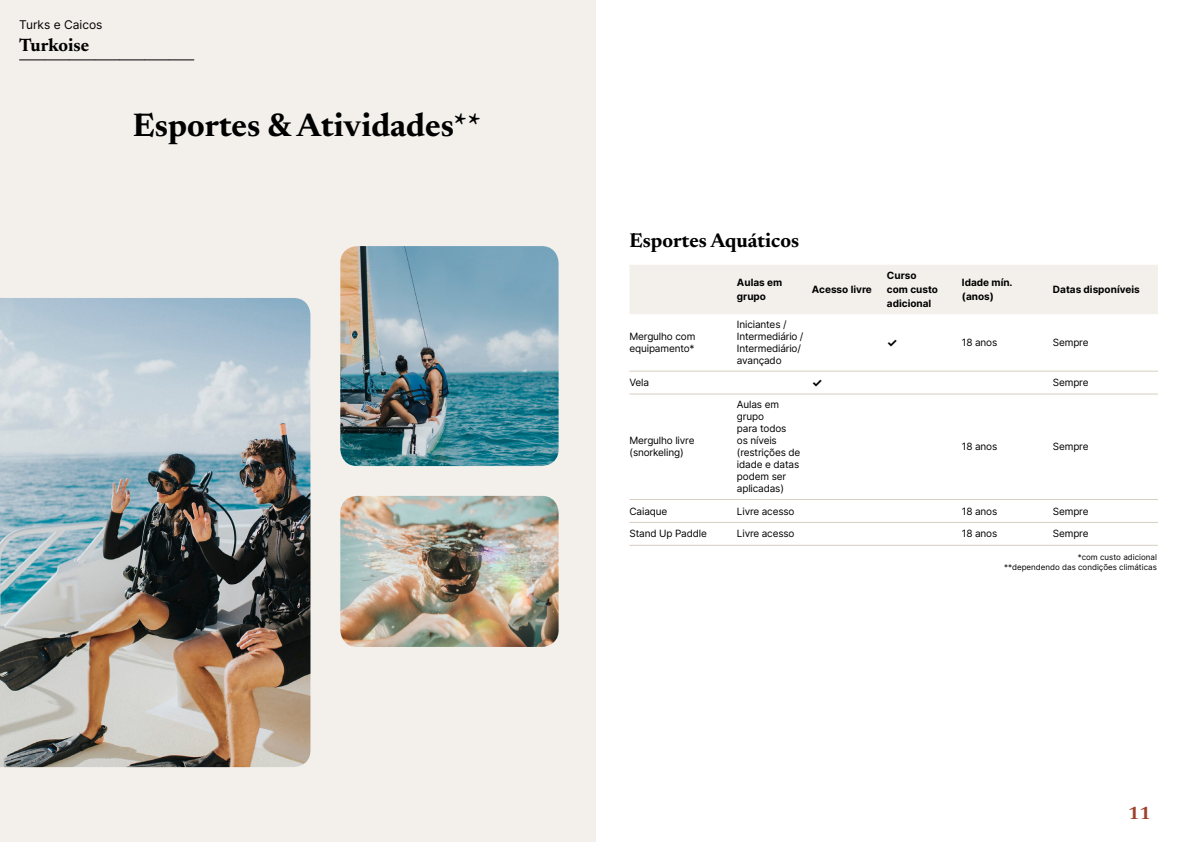
<style>
.page{position:relative;width:1191px;height:842px;background:#fff}
.page>*{position:absolute;margin:0;border:0;box-sizing:border-box;transform-origin:0 0}
.t1{font:700 33px "Newsreader 24 pt";color:#000}
.t2{font:700 20px "Newsreader 24 pt";color:#000}
.t3{font:700 18px "Newsreader 24 pt";color:#000}
.t4{font:700 18px "Newsreader 24 pt";color:#9d432c}
.t5{font:12px "Inter";color:#000}
.t6{font:700 12px "Inter";color:#000}
.t7{font:10px/12px "Inter";letter-spacing:-.015em;color:#000}
.t8{font:700 10px/14px "Inter";color:#000}
.t9{font:8px/9.6px "Inter";color:#000;text-align:right}
</style>
<div class="page">
<div style="left:0;top:0;width:595px;height:842px;background:#f3f0ec"></div>
<img style="left:340px;top:246px;width:218px;height:220px">
<img style="left:0;top:298px;width:310px;height:469px">
<img style="left:340px;top:496px;width:218px;height:151px">
<svg style="left:20px;top:60px;width:174px;height:1px"></svg>
<div style="left:630px;top:265px;width:527px;height:49px;background:#f3f0ec"></div>
<hr style="left:629px;top:371px;width:108px;height:1px;background:#d7cdc1">
<hr style="left:737px;top:371px;width:75px;height:1px;background:#d7cdc1">
<hr style="left:812px;top:371px;width:75px;height:1px;background:#d7cdc1">
<hr style="left:887px;top:371px;width:75px;height:1px;background:#d7cdc1">
<hr style="left:962px;top:371px;width:91px;height:1px;background:#d7cdc1">
<hr style="left:1053px;top:371px;width:104px;height:1px;background:#d7cdc1">
<hr style="left:629px;top:393px;width:108px;height:1px;background:#d7cdc1">
<hr style="left:737px;top:393px;width:75px;height:1px;background:#d7cdc1">
<hr style="left:812px;top:393px;width:75px;height:1px;background:#d7cdc1">
<hr style="left:887px;top:393px;width:75px;height:1px;background:#d7cdc1">
<hr style="left:962px;top:393px;width:91px;height:1px;background:#d7cdc1">
<hr style="left:1053px;top:393px;width:104px;height:1px;background:#d7cdc1">
<hr style="left:629px;top:499px;width:108px;height:1px;background:#d7cdc1">
<hr style="left:737px;top:499px;width:75px;height:1px;background:#d7cdc1">
<hr style="left:812px;top:499px;width:75px;height:1px;background:#d7cdc1">
<hr style="left:887px;top:499px;width:75px;height:1px;background:#d7cdc1">
<hr style="left:962px;top:499px;width:91px;height:1px;background:#d7cdc1">
<hr style="left:1053px;top:499px;width:104px;height:1px;background:#d7cdc1">
<hr style="left:629px;top:522px;width:108px;height:1px;background:#d7cdc1">
<hr style="left:737px;top:522px;width:75px;height:1px;background:#d7cdc1">
<hr style="left:812px;top:522px;width:75px;height:1px;background:#d7cdc1">
<hr style="left:887px;top:522px;width:75px;height:1px;background:#d7cdc1">
<hr style="left:962px;top:522px;width:91px;height:1px;background:#d7cdc1">
<hr style="left:1053px;top:522px;width:104px;height:1px;background:#d7cdc1">
<hr style="left:629px;top:545px;width:108px;height:1px;background:#d7cdc1">
<hr style="left:737px;top:545px;width:75px;height:1px;background:#d7cdc1">
<hr style="left:812px;top:545px;width:75px;height:1px;background:#d7cdc1">
<hr style="left:887px;top:545px;width:75px;height:1px;background:#d7cdc1">
<hr style="left:962px;top:545px;width:91px;height:1px;background:#d7cdc1">
<hr style="left:1053px;top:545px;width:104px;height:1px;background:#d7cdc1">
<p class="t5" style="left:19px;top:15px;width:85px">Turks e Caicos</p>
<h3 class="t3" style="left:19px;top:32px;width:71px">Turkoise</h3>
<h1 class="t1" style="left:133px;top:101px;width:349px">Esportes &amp; Atividades**</h1>
<h2 class="t2" style="left:629px;top:226px;width:171px">Esportes Aquáticos</h2>
<p class="t8" style="left:737px;top:275px;width:47px">Aulas em grupo</p>
<p class="t8" style="left:812px;top:282px;width:61px">Acesso livre</p>
<p class="t7" style="left:629px;top:330px;width:67px">Mergulho com equipamento*</p>
<p class="t7" style="left:737px;top:318px;width:68px">Iniciantes /<br>Intermediário /<br>Intermediário/ avançado</p>
<p class="t8" style="left:887px;top:268px;width:53px">Curso com custo adicional</p>
<p class="t8" style="left:962px;top:275px;width:52px">Idade mín. (anos)</p>
<p class="t8" style="left:1053px;top:282px;width:88px">Datas disponíveis</p>
<p class="t6" style="left:887px;top:334px;width:12px">✓</p>
<p class="t7" style="left:962px;top:336px;width:37px">18 anos</p>
<p class="t7" style="left:1053px;top:336px;width:37px">Sempre</p>
<p class="t7" style="left:629px;top:376px;width:21px">Vela</p>
<p class="t6" style="left:812px;top:374px;width:12px">✓</p>
<p class="t7" style="left:1053px;top:376px;width:37px">Sempre</p>
<p class="t7" style="left:629px;top:434px;width:66px">Mergulho livre (snorkeling)</p>
<p class="t7" style="left:737px;top:398px;width:65px">Aulas em grupo<br>para todos<br>os níveis (restrições de idade e datas podem ser aplicadas)</p>
<p class="t7" style="left:962px;top:440px;width:37px">18 anos</p>
<p class="t7" style="left:1053px;top:440px;width:37px">Sempre</p>
<p class="t7" style="left:629px;top:505px;width:39px">Caiaque</p>
<p class="t7" style="left:737px;top:505px;width:59px">Livre acesso</p>
<p class="t7" style="left:962px;top:505px;width:37px">18 anos</p>
<p class="t7" style="left:1053px;top:505px;width:37px">Sempre</p>
<p class="t7" style="left:629px;top:528px;width:79px">Stand Up Paddle</p>
<p class="t7" style="left:737px;top:528px;width:59px">Livre acesso</p>
<p class="t7" style="left:962px;top:528px;width:37px">18 anos</p>
<p class="t7" style="left:1053px;top:528px;width:37px">Sempre</p>
<p class="t9" style="left:1004px;top:552px;width:154px">*com custo adicional<br>**dependendo das condições climáticas</p>
<h3 class="t4" style="left:1128px;top:800px;width:24px">11</h3>
</div>
